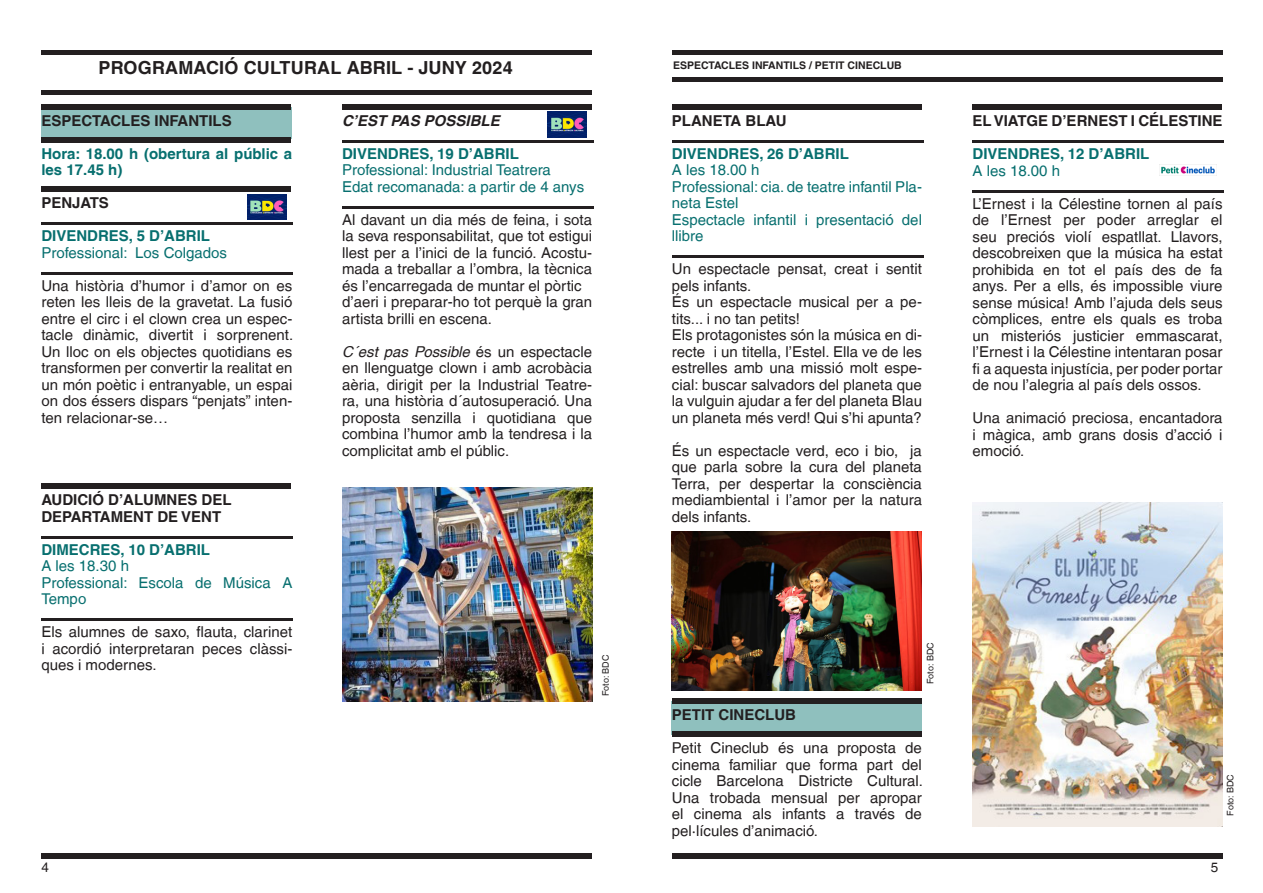
<style>
.page{position:relative;width:1263px;height:893px;background:#fff}
.page>*{position:absolute;margin:0;border:0;box-sizing:border-box;transform-origin:0 0}
.t1{font:700 18px "Helvetica LT";letter-spacing:.01em;color:#231f20}
.t2{font:15px/16.5px "Helvetica LT";color:#231f20;text-align:justify}
.t3{font:15px/16.5px "Helvetica LT";color:#076f6f}
.t4{font:700 15px/16.5px "Helvetica LT";color:#076f6f}
.t5{font:700 15px "Helvetica LT";color:#231f20}
.t6{font:italic 700 15px "Helvetica LT";color:#231f20}
.t7{font:13.5px "Helvetica LT";color:#231f20}
.t8{font:700 10.5px "Helvetica LT";color:#231f20}
.t9{font:9px "Helvetica LT";color:#231f20}
.s1{font-style:italic}
</style>
<div class="page">
<div style="left:41px;top:853px;width:551px;height:5px;background:#231f20"></div>
<div style="left:672px;top:853px;width:550px;height:5px;background:#231f20"></div>
<div style="left:672px;top:702px;width:250px;height:33px;background:#8fc0be"></div>
<div style="left:41px;top:108px;width:250px;height:31px;background:#8fc0be"></div>
<div style="left:672px;top:77px;width:550px;height:5px;background:#231f20"></div>
<div style="left:672px;top:50px;width:550px;height:5px;background:#231f20"></div>
<div style="left:41px;top:90px;width:551px;height:5px;background:#231f20"></div>
<div style="left:41px;top:50px;width:551px;height:5px;background:#231f20"></div>
<div style="left:41px;top:104px;width:250px;height:5px;background:#231f20"></div>
<div style="left:41px;top:137px;width:250px;height:5px;background:#231f20"></div>
<div style="left:41px;top:187px;width:250px;height:5px;background:#231f20"></div>
<hr style="left:41px;top:222px;width:252px;height:3px;background:#231f20">
<hr style="left:41px;top:272px;width:252px;height:2px;background:#231f20">
<div style="left:41px;top:484px;width:250px;height:5px;background:#231f20"></div>
<hr style="left:41px;top:536px;width:252px;height:2px;background:#231f20">
<hr style="left:41px;top:618px;width:252px;height:3px;background:#231f20">
<div style="left:342px;top:104px;width:249px;height:5px;background:#231f20"></div>
<hr style="left:342px;top:140px;width:251px;height:2px;background:#231f20">
<hr style="left:342px;top:206px;width:251px;height:2px;background:#231f20">
<div style="left:672px;top:104px;width:249px;height:5px;background:#231f20"></div>
<hr style="left:672px;top:140px;width:251px;height:2px;background:#231f20">
<hr style="left:672px;top:255px;width:251px;height:3px;background:#231f20">
<div style="left:672px;top:698px;width:249px;height:5px;background:#231f20"></div>
<div style="left:672px;top:731px;width:249px;height:5px;background:#231f20"></div>
<div style="left:972px;top:105px;width:250px;height:5px;background:#231f20"></div>
<hr style="left:972px;top:140px;width:252px;height:3px;background:#231f20">
<hr style="left:972px;top:190px;width:252px;height:2px;background:#231f20">
<img style="left:342px;top:488px;width:250px;height:214px">
<img style="left:672px;top:532px;width:250px;height:159px">
<img style="left:972px;top:503px;width:250px;height:323px">
<img style="left:247px;top:194px;width:40px;height:26px">
<img style="left:547px;top:112px;width:40px;height:25px">
<img style="left:1161px;top:166px;width:54px;height:8px">
<p class="t1" style="left:99px;top:57px;width:415px">PROGRAMACIÓ CULTURAL ABRIL - JUNY 2024</p>
<p class="t8" style="left:673px;top:59px;width:230px">ESPECTACLES INFANTILS / PETIT CINECLUB</p>
<p class="t5" style="left:41px;top:112px;width:192px">ESPECTACLES INFANTILS</p>
<p class="t4" style="left:41px;top:145px;width:252px">Hora: 18.00 h (obertura al públic a les 17.45 h)</p>
<p class="t5" style="left:41px;top:194px;width:69px">PENJATS</p>
<p class="t4" style="left:41px;top:228px;width:170px">DIVENDRES, 5 D’ABRIL</p>
<p class="t3" style="left:41px;top:244px;width:187px">Professional: Los Colgados</p>
<p class="t2" style="left:41px;top:277px;width:253px">Una història d’humor i d’amor on es reten les lleis de la gravetat. La fusió entre el circ i el clown crea un espec&shy;tacle dinàmic, divertit i sorprenent.<br>Un lloc on els objectes quotidians es transformen per convertir la realitat en un món poètic i entranyable, un espai on dos éssers dispars “penjats” inten&shy;ten relacionar-se…</p>
<p class="t5" style="left:41px;top:491px;width:192px">AUDICIÓ D’ALUMNES DEL</p>
<p class="t5" style="left:41px;top:508px;width:181px">DEPARTAMENT DE VENT</p>
<p class="t4" style="left:41px;top:541px;width:170px">DIMECRES, 10 D’ABRIL</p>
<p class="t3" style="left:41px;top:558px;width:89px">A les 18.30 h</p>
<p class="t3" style="left:41px;top:574px;width:252px">Professional: Escola de Música A<br>Tempo</p>
<p class="t2" style="left:41px;top:624px;width:252px">Els alumnes de saxo, flauta, clarinet i acordió interpretaran peces clàssi&shy;ques i modernes.</p>
<p class="t6" style="left:342px;top:112px;width:159px">C’EST PAS POSSIBLE</p>
<p class="t4" style="left:342px;top:145px;width:178px">DIVENDRES, 19 D’ABRIL</p>
<p class="t3" style="left:342px;top:162px;width:210px">Professional: Industrial Teatrera</p>
<p class="t3" style="left:342px;top:178px;width:244px">Edat recomanada: a partir de 4 anys</p>
<p class="t2" style="left:342px;top:211px;width:252px">Al davant un dia més de feina, i sota la seva responsabilitat, que tot estigui llest per a l’inici de la funció. Acostu&shy;mada a treballar a l’ombra, la tècnica és l’encarregada de muntar el pòrtic</p>
<p class="t2" style="left:342px;top:294px;width:252px">d’aeri i preparar-ho tot perquè la gran artista brilli en escena.</p>
<p class="t2" style="left:342px;top:343px;width:252px"><span class="s1">C´est pas Possible</span> és un espectacle en llenguatge clown i amb acrobàcia aèria, dirigit per la Industrial Teatre&shy;ra, una història d´autosuperació. Una proposta senzilla i quotidiana que combina l’humor amb la tendresa i la complicitat amb el públic.</p>
<p class="t9" style="left:600px;top:696px;width:43px;rotate:-90deg">Foto: BDC</p>
<p class="t5" style="left:672px;top:112px;width:116px">PLANETA BLAU</p>
<p class="t4" style="left:672px;top:145px;width:178px">DIVENDRES, 26 D’ABRIL</p>
<p class="t3" style="left:672px;top:162px;width:89px">A les 18.00 h</p>
<p class="t3" style="left:672px;top:178px;width:252px">Professional: cia. de teatre infantil Pla&shy;neta Estel</p>
<p class="t3" style="left:672px;top:211px;width:252px">Espectacle infantil i presentació del llibre</p>
<p class="t2" style="left:672px;top:261px;width:252px">Un espectacle pensat, creat i sentit pels infants.</p>
<p class="t2" style="left:672px;top:294px;width:252px">És un espectacle musical per a pe&shy;tits... i no tan petits!</p>
<p class="t2" style="left:672px;top:327px;width:252px">Els protagonistes són la música en di&shy;recte i un titella, l’Estel. Ella ve de les estrelles amb una missió molt espe&shy;cial: buscar salvadors del planeta que la vulguin ajudar a fer del planeta Blau un planeta més verd! Qui s’hi apunta?</p>
<p class="t2" style="left:672px;top:442px;width:252px">És un espectacle verd, eco i bio, ja que parla sobre la cura del planeta Terra, per despertar la consciència mediambiental i l’amor per la natura dels infants.</p>
<p class="t9" style="left:925px;top:684px;width:43px;rotate:-90deg">Foto: BDC</p>
<p class="t5" style="left:672px;top:706px;width:126px">PETIT CINECLUB</p>
<p class="t2" style="left:672px;top:739px;width:252px">Petit Cineclub és una proposta de cinema familiar que forma part del cicle Barcelona Districte Cultural.<br>Una trobada mensual per apropar el cinema als infants a través de pel·lícules d’animació.</p>
<p class="t5" style="left:972px;top:112px;width:252px">EL VIATGE D’ERNEST I CÉLESTINE</p>
<p class="t4" style="left:972px;top:146px;width:178px">DIVENDRES, 12 D’ABRIL</p>
<p class="t3" style="left:972px;top:162px;width:89px">A les 18.00 h</p>
<p class="t2" style="left:972px;top:195px;width:252px">L’Ernest i la Célestine tornen al país de l’Ernest per poder arreglar el seu preciós violí espatllat. Llavors, descobreixen que la música ha estat prohibida en tot el país des de fa anys. Per a ells, és impossible viure sense música! Amb l’ajuda dels seus còmplices, entre els quals es troba un misteriós justicier emmascarat, l’Ernest i la Célestine intentaran posar fi a aquesta injustícia, per poder portar de nou l’alegria al país dels ossos.</p>
<p class="t2" style="left:972px;top:410px;width:252px">Una animació preciosa, encantadora i màgica, amb grans dosis d’acció i emoció.</p>
<p class="t9" style="left:1225px;top:816px;width:43px;rotate:-90deg">Foto: BDC</p>
<p class="t7" style="left:41px;top:860px;width:9px">4</p>
<p class="t7" style="left:1211px;top:860px;width:9px">5</p>
</div>
